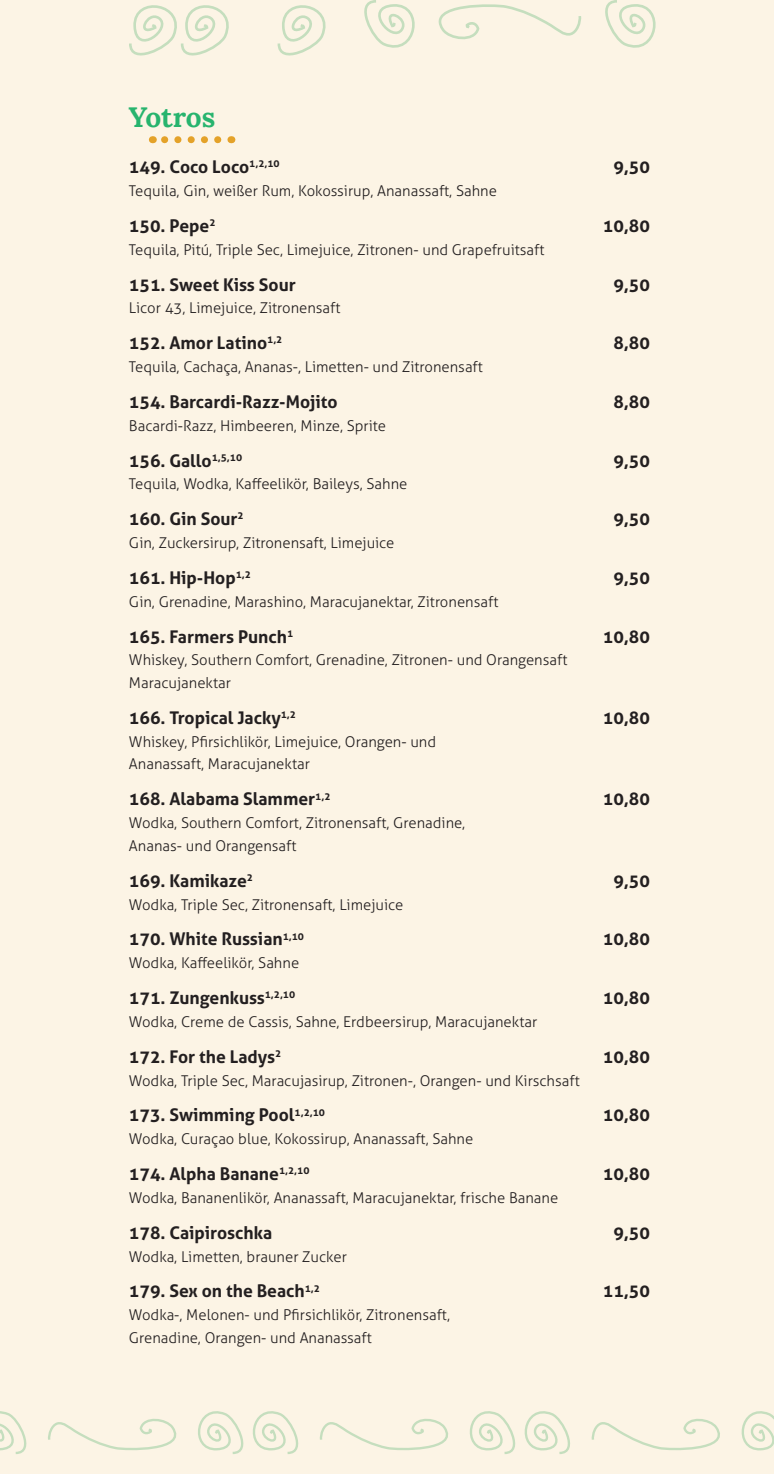
<style>
.page{position:relative;width:774px;height:1474px;background:#fff}
.page>*{position:absolute;margin:0;border:0;box-sizing:border-box;transform-origin:0 0}
.t1{font:700 28px "Lora";color:#27b46e}
.t2{font:700 17.5px "Aller";color:#231f20}
.t3{font:300 14.88px/22.8px "Aller";color:#231f20}
</style>
<div class="page">
<div style="left:0;top:0;width:774px;height:1473px;background:#fcf4e5"></div>
<svg style="left:277px;top:5px;width:49px;height:51px"></svg>
<svg style="left:605px;top:0;width:51px;height:48px"></svg>
<svg style="left:364px;top:0;width:218px;height:48px"></svg>
<svg style="left:129px;top:5px;width:100px;height:51px"></svg>
<svg style="left:161px;top:136px;width:57px;height:7px"></svg>
<svg style="left:591px;top:1411px;width:183px;height:40px"></svg>
<svg style="left:319px;top:1411px;width:251px;height:43px"></svg>
<svg style="left:0;top:1411px;width:27px;height:43px"></svg>
<svg style="left:48px;top:1411px;width:251px;height:43px"></svg>
<h1 class="t1" style="left:129px;top:94px;width:88px">Yotros</h1>
<p class="t2" style="left:129px;top:156px;width:152px">149. Coco Loco<sup>1,2,10</sup></p>
<p class="t2" style="left:613px;top:156px;width:38px">9,50</p>
<p class="t3" style="left:129px;top:179px;width:369px">Tequila, Gin, weißer Rum, Kokossirup, Ananassaft, Sahne</p>
<p class="t2" style="left:129px;top:215px;width:88px">150. Pepe<sup>2</sup></p>
<p class="t2" style="left:603px;top:215px;width:49px">10,80</p>
<p class="t3" style="left:129px;top:238px;width:417px">Tequila, Pitú, Triple Sec, Limejuice, Zitronen- und Grapefruitsaft</p>
<p class="t2" style="left:129px;top:273px;width:168px">151. Sweet Kiss Sour</p>
<p class="t2" style="left:613px;top:273px;width:38px">9,50</p>
<p class="t3" style="left:129px;top:297px;width:213px">Licor 43, Limejuice, Zitronensaft</p>
<p class="t2" style="left:129px;top:332px;width:155px">152. Amor Latino<sup>1,2</sup></p>
<p class="t2" style="left:613px;top:332px;width:38px">8,80</p>
<p class="t3" style="left:129px;top:355px;width:355px">Tequila, Cachaça, Ananas-, Limetten- und Zitronensaft</p>
<p class="t2" style="left:129px;top:391px;width:210px">154. Barcardi-Razz-Mojito</p>
<p class="t2" style="left:613px;top:391px;width:38px">8,80</p>
<p class="t3" style="left:129px;top:414px;width:259px">Bacardi-Razz, Himbeeren, Minze, Sprite</p>
<p class="t2" style="left:129px;top:449px;width:115px">156. Gallo<sup>1,5,10</sup></p>
<p class="t2" style="left:613px;top:449px;width:38px">9,50</p>
<p class="t3" style="left:129px;top:472px;width:280px">Tequila, Wodka, Kaffeelikör, Baileys, Sahne</p>
<p class="t2" style="left:129px;top:508px;width:116px">160. Gin Sour<sup>2</sup></p>
<p class="t2" style="left:613px;top:508px;width:38px">9,50</p>
<p class="t3" style="left:129px;top:531px;width:267px">Gin, Zuckersirup, Zitronensaft, Limejuice</p>
<p class="t2" style="left:129px;top:567px;width:123px">161. Hip-Hop<sup>1,2</sup></p>
<p class="t2" style="left:613px;top:567px;width:38px">9,50</p>
<p class="t3" style="left:129px;top:590px;width:371px">Gin, Grenadine, Marashino, Maracujanektar, Zitronensaft</p>
<p class="t2" style="left:129px;top:625px;width:166px">165. Farmers Punch<sup>1</sup></p>
<p class="t2" style="left:603px;top:625px;width:49px">10,80</p>
<p class="t3" style="left:129px;top:648px;width:440px">Whiskey, Southern Comfort, Grenadine, Zitronen- und Orangensaft<br>Maracujanektar</p>
<p class="t2" style="left:129px;top:707px;width:169px">166. Tropical Jacky<sup>1,2</sup></p>
<p class="t2" style="left:603px;top:707px;width:49px">10,80</p>
<p class="t3" style="left:129px;top:730px;width:309px">Whiskey, Pfirsichlikör, Limejuice, Orangen- und<br>Ananassaft, Maracujanektar</p>
<p class="t2" style="left:129px;top:788px;width:203px">168. Alabama Slammer<sup>1,2</sup></p>
<p class="t2" style="left:603px;top:788px;width:49px">10,80</p>
<p class="t3" style="left:129px;top:811px;width:338px">Wodka, Southern Comfort, Zitronensaft, Grenadine,<br>Ananas- und Orangensaft</p>
<p class="t2" style="left:129px;top:869px;width:125px">169. Kamikaze<sup>2</sup></p>
<p class="t2" style="left:613px;top:869px;width:38px">9,50</p>
<p class="t3" style="left:129px;top:893px;width:276px">Wodka, Triple Sec, Zitronensaft, Limejuice</p>
<p class="t2" style="left:129px;top:928px;width:177px">170. White Russian<sup>1,10</sup></p>
<p class="t2" style="left:603px;top:928px;width:49px">10,80</p>
<p class="t3" style="left:129px;top:951px;width:172px">Wodka, Kaffeelikör, Sahne</p>
<p class="t2" style="left:129px;top:987px;width:168px">171. Zungenkuss<sup>1,2,10</sup></p>
<p class="t2" style="left:603px;top:987px;width:49px">10,80</p>
<p class="t3" style="left:129px;top:1010px;width:410px">Wodka, Creme de Cassis, Sahne, Erdbeersirup, Maracujanektar</p>
<p class="t2" style="left:129px;top:1045px;width:154px">172. For the Ladys<sup>2</sup></p>
<p class="t2" style="left:603px;top:1045px;width:49px">10,80</p>
<p class="t3" style="left:129px;top:1068px;width:452px">Wodka, Triple Sec, Maracujasirup, Zitronen-, Orangen- und Kirschsaft</p>
<p class="t2" style="left:129px;top:1104px;width:198px">173. Swimming Pool<sup>1,2,10</sup></p>
<p class="t2" style="left:603px;top:1104px;width:49px">10,80</p>
<p class="t3" style="left:129px;top:1127px;width:346px">Wodka, Curaçao blue, Kokossirup, Ananassaft, Sahne</p>
<p class="t2" style="left:129px;top:1163px;width:182px">174. Alpha Banane<sup>1,2,10</sup></p>
<p class="t2" style="left:603px;top:1163px;width:49px">10,80</p>
<p class="t3" style="left:129px;top:1186px;width:431px">Wodka, Bananenlikör, Ananassaft, Maracujanektar, frische Banane</p>
<p class="t2" style="left:129px;top:1221px;width:145px">178. Caipiroschka</p>
<p class="t2" style="left:613px;top:1221px;width:38px">9,50</p>
<p class="t3" style="left:129px;top:1244px;width:219px">Wodka, Limetten, brauner Zucker</p>
<p class="t2" style="left:129px;top:1280px;width:193px">179. Sex on the Beach<sup>1,2</sup></p>
<p class="t2" style="left:603px;top:1280px;width:49px">11,50</p>
<p class="t3" style="left:129px;top:1303px;width:323px">Wodka-, Melonen- und Pfirsichlikör, Zitronensaft,<br>Grenadine, Orangen- und Ananassaft</p>
</div>
